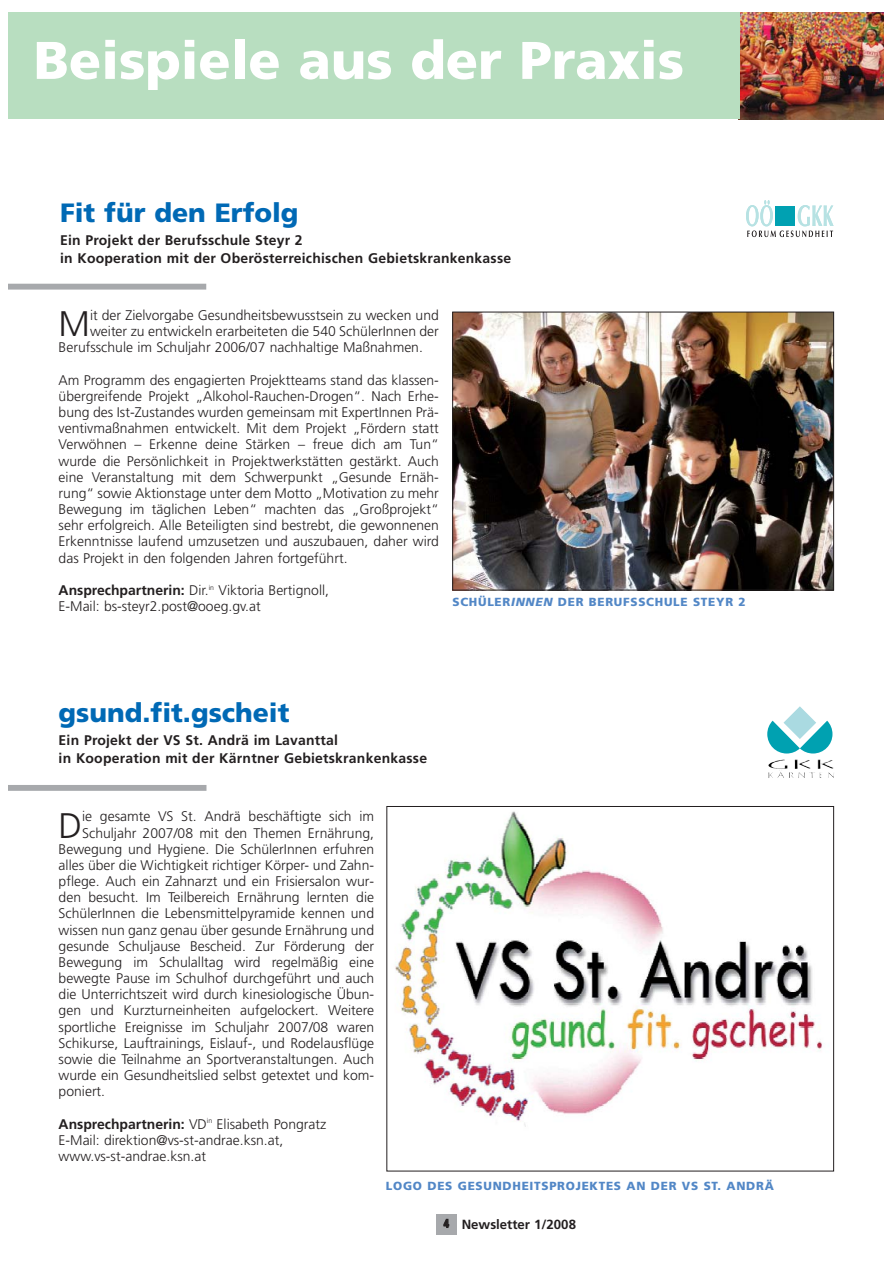
<style>
.page{position:relative;width:893px;height:1263px;background:#fff}
.page>*{position:absolute;margin:0;border:0;box-sizing:border-box;transform-origin:0 0}
.t1{font:900 52.95px "Frutiger LT Std";color:#fff}
.t2{font:300 35.55px "Frutiger LT Std";color:#231f20}
.t3{font:900 26.4px "Frutiger LT Std";color:#0069b5}
.t4{font:300 13.95px/16.2px "Frutiger LT Std";color:#231f20}
.t5{font:700 13.95px/17.7px "Frutiger LT Std";letter-spacing:.015em;color:#231f20}
.t6{font:700 13.2px "Frutiger LT Std";color:#231f20}
.t7{font:900 11.7px "Frutiger LT Std";letter-spacing:.06em;color:#5287c6}
.s1{font-weight:700}
.s2{font-style:italic}
.s3{font-size:11.7px}
</style>
<div class="page">
<img style="left:739px;top:13px;width:145px;height:106px">
<div style="left:436px;top:1214px;width:21px;height:21px;background:#a7a9ac"></div>
<div style="left:9px;top:13px;width:730px;height:106px;background:#b8dec0"></div>
<img style="left:454px;top:314px;width:378px;height:274px">
<div style="left:452px;top:312px;width:382px;height:278px;border:1px solid #231f20"></div>
<img style="left:395px;top:811px;width:427px;height:316px">
<div style="left:9px;top:284px;width:197px;height:6px;background:#a7a9ac"></div>
<div style="left:9px;top:785px;width:197px;height:6px;background:#a7a9ac"></div>
<svg style="left:746px;top:200px;width:87px;height:37px"></svg>
<svg style="left:767px;top:706px;width:65px;height:48px"></svg>
<img style="left:768px;top:759px;width:66px;height:19px">
<h1 class="t1" style="left:34px;top:37px;width:652px">Beispiele aus der Praxis</h1>
<h3 class="t3" style="left:60px;top:201px;width:240px">Fit für den Erfolg</h3>
<p class="t5" style="left:60px;top:233px;width:453px">Ein Projekt der Berufsschule Steyr 2<br>in Kooperation mit der Oberösterreichischen Gebietskrankenkasse</p>
<h2 class="t2" style="left:59px;top:308px;width:33px">M</h2>
<p class="t4" style="left:90px;top:308px;width:350px">it der Zielvorgabe Gesundheitsbewusstsein zu wecken und</p>
<p class="t4" style="left:90px;top:324px;width:350px">weiter zu entwickeln erarbeiteten die 540 SchülerInnen der</p>
<p class="t4" style="left:59px;top:340px;width:366px">Berufsschule im Schuljahr 2006/07 nachhaltige Maßnahmen.</p>
<p class="t4" style="left:59px;top:372px;width:382px;text-align:justify">Am Programm des engagierten Projektteams stand das klassen&shy;übergreifende Projekt „Alkohol-Rauchen-Drogen“. Nach Erhe&shy;bung des Ist-Zustandes wurden gemeinsam mit ExpertInnen Prä&shy;ventivmaßnahmen entwickelt. Mit dem Projekt „Fördern statt Verwöhnen – Erkenne deine Stärken – freue dich am Tun“ wurde die Persönlichkeit in Projektwerkstätten gestärkt. Auch eine Veranstaltung mit dem Schwerpunkt „Gesunde Ernäh&shy;rung“ sowie Aktionstage unter dem Motto „Motivation zu mehr Bewegung im täglichen Leben“ machten das „Großprojekt“ sehr erfolgreich. Alle Beteiligten sind bestrebt, die gewonnenen Erkenntnisse laufend umzusetzen und auszubauen, daher wird das Projekt in den folgenden Jahren fortgeführt.</p>
<p class="t4" style="left:59px;top:583px;width:272px"><span class="s1">Ansprechpartnerin:</span> Dir.<sup>in</sup> Viktoria Bertignoll,<br>E-Mail: bs-steyr2.post@ooeg.gv.at</p>
<p class="t7" style="left:452px;top:597px;width:295px">SCHÜLER<span class="s2">INNEN</span> DER BERUFSSCHULE STEYR 2</p>
<h3 class="t3" style="left:59px;top:701px;width:232px">gsund.fit.gscheit</h3>
<p class="t5" style="left:59px;top:733px;width:370px">Ein Projekt der VS St. Andrä im Lavanttal<br>in Kooperation mit der Kärntner Gebietskrankenkasse</p>
<h2 class="t2" style="left:59px;top:809px;width:25px">D</h2>
<p class="t4" style="left:82px;top:809px;width:293px">ie gesamte VS St. Andrä beschäftigte sich im</p>
<p class="t4" style="left:82px;top:825px;width:293px">Schuljahr 2007/08 mit den Themen Ernährung,</p>
<p class="t4" style="left:59px;top:841px;width:317px">Bewegung und Hygiene. Die SchülerInnen erfuhren</p>
<p class="t4" style="left:59px;top:858px;width:317px">alles über die Wichtigkeit richtiger Körper- und Zahn-</p>
<p class="t4" style="left:59px;top:874px;width:317px">pflege. Auch ein Zahnarzt und ein Frisiersalon wur-</p>
<p class="t4" style="left:59px;top:890px;width:317px">den besucht. Im Teilbereich Ernährung lernten die</p>
<p class="t4" style="left:59px;top:906px;width:317px">SchülerInnen die Lebensmittelpyramide kennen und</p>
<p class="t4" style="left:59px;top:922px;width:317px">wissen nun ganz genau über gesunde Ernährung und</p>
<p class="t4" style="left:59px;top:938px;width:317px">gesunde Schuljause Bescheid. Zur Förderung der</p>
<p class="t4" style="left:59px;top:955px;width:317px">Bewegung im Schulalltag wird regelmäßig eine</p>
<p class="t4" style="left:59px;top:971px;width:317px">bewegte Pause im Schulhof durchgeführt und auch</p>
<p class="t4" style="left:59px;top:987px;width:317px">die Unterrichtszeit wird durch kinesiologische Übun-</p>
<p class="t4" style="left:59px;top:1003px;width:317px">gen und Kurzturneinheiten aufgelockert. Weitere</p>
<p class="t4" style="left:59px;top:1019px;width:317px">sportliche Ereignisse im Schuljahr 2007/08 waren</p>
<p class="t4" style="left:59px;top:1035px;width:317px">Schikurse, Lauftrainings, Eislauf-, und Rodelausflüge</p>
<p class="t4" style="left:59px;top:1052px;width:317px">sowie die Teilnahme an Sportveranstaltungen. Auch</p>
<p class="t4" style="left:59px;top:1068px;width:317px">wurde ein Gesundheitslied selbst getextet und kom-</p>
<p class="t4" style="left:59px;top:1084px;width:48px">poniert.</p>
<p class="t4" style="left:59px;top:1116px;width:269px"><span class="s1">Ansprechpartnerin:</span> VD<sup>in</sup> Elisabeth Pongratz<br>E-Mail: direktion@vs-st-andrae.ksn.at, www.vs-st-andrae.ksn.at</p>
<p class="t7" style="left:386px;top:1181px;width:389px">LOGO DES GESUNDHEITSPROJEKTES AN DER VS ST. ANDRÄ</p>
<p class="t6" style="left:444px;top:1219px;width:134px"><span class="s3">4</span> Newsletter 1/2008</p>
</div>
